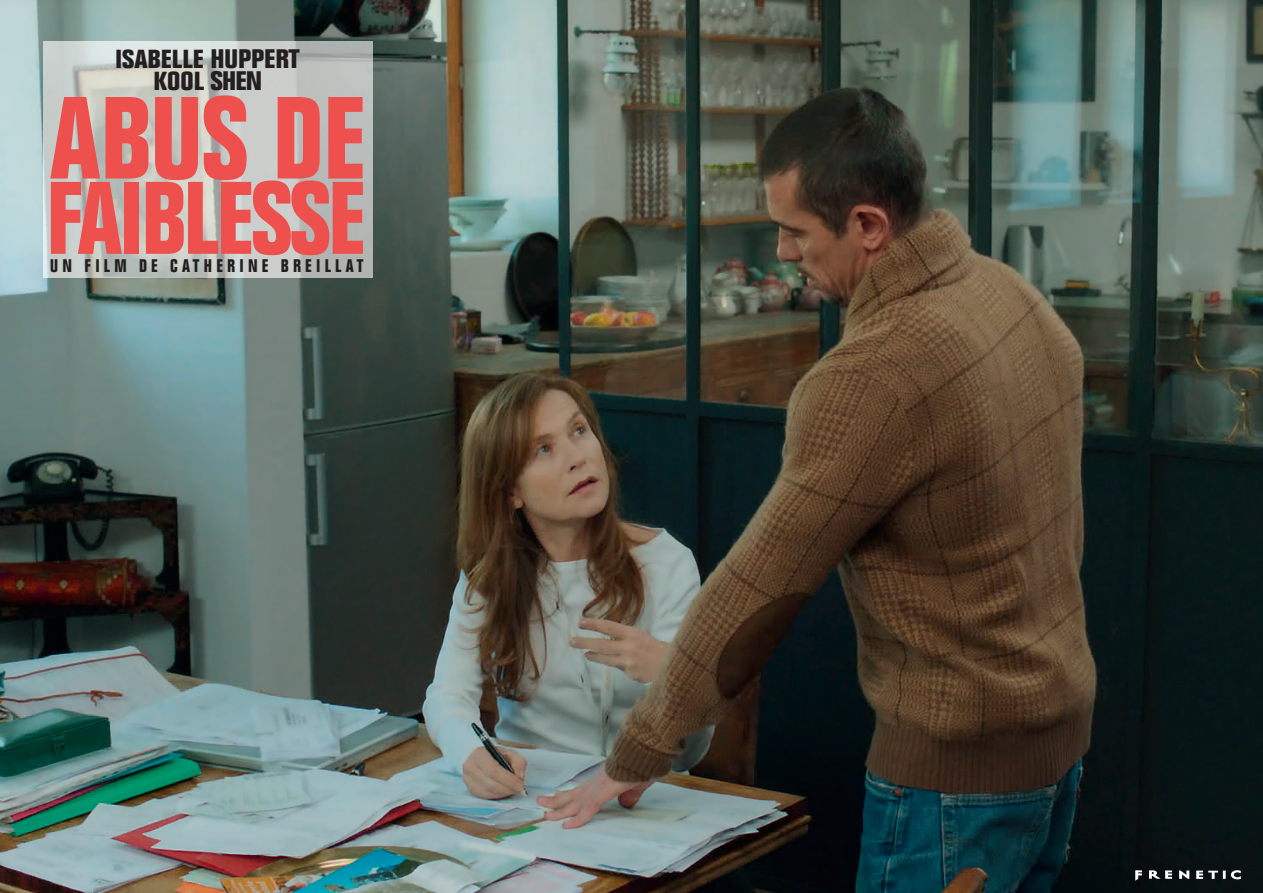
<style>
.page{position:relative;width:1263px;height:893px;background:#fff}
.page>*{position:absolute;margin:0;border:0;box-sizing:border-box;transform-origin:0 0}
.t1{font:700 condensed 114.15px "Folio";color:#ed504d}
.t2{font:700 condensed 100.65px "Folio";letter-spacing:-.025em;color:#ed504d}
.t3{font:700 condensed 25.65px/21.8px "Folio";color:#231f20;text-align:center;scale:1.17 1}
.t4{font:700 condensed 17.85px "Folio";letter-spacing:.24em;color:#231f20}
.s1{font-size:26.25px}
</style>
<div class="page">
<img style="left:0;top:0;width:1263px;height:893px">
<img style="left:44px;top:41px;width:329px;height:237px">
<img style="left:1133px;top:865px;width:110px;height:17px">
<h3 class="t3" style="left:115px;top:48px;width:160px">ISABELLE <span class="s1">HUPPERT<br></span>KOOL <span class="s1">SHEN</span></h3>
<h1 class="t1" style="left:50px;top:75px;width:317px">ABUS DE</h1>
<h2 class="t2" style="left:46px;top:163px;width:321px">FAIBLESSE</h2>
<p class="t4" style="left:50px;top:256px;width:315px">UN FILM DE CATHERINE BREILLAT</p>
</div>
